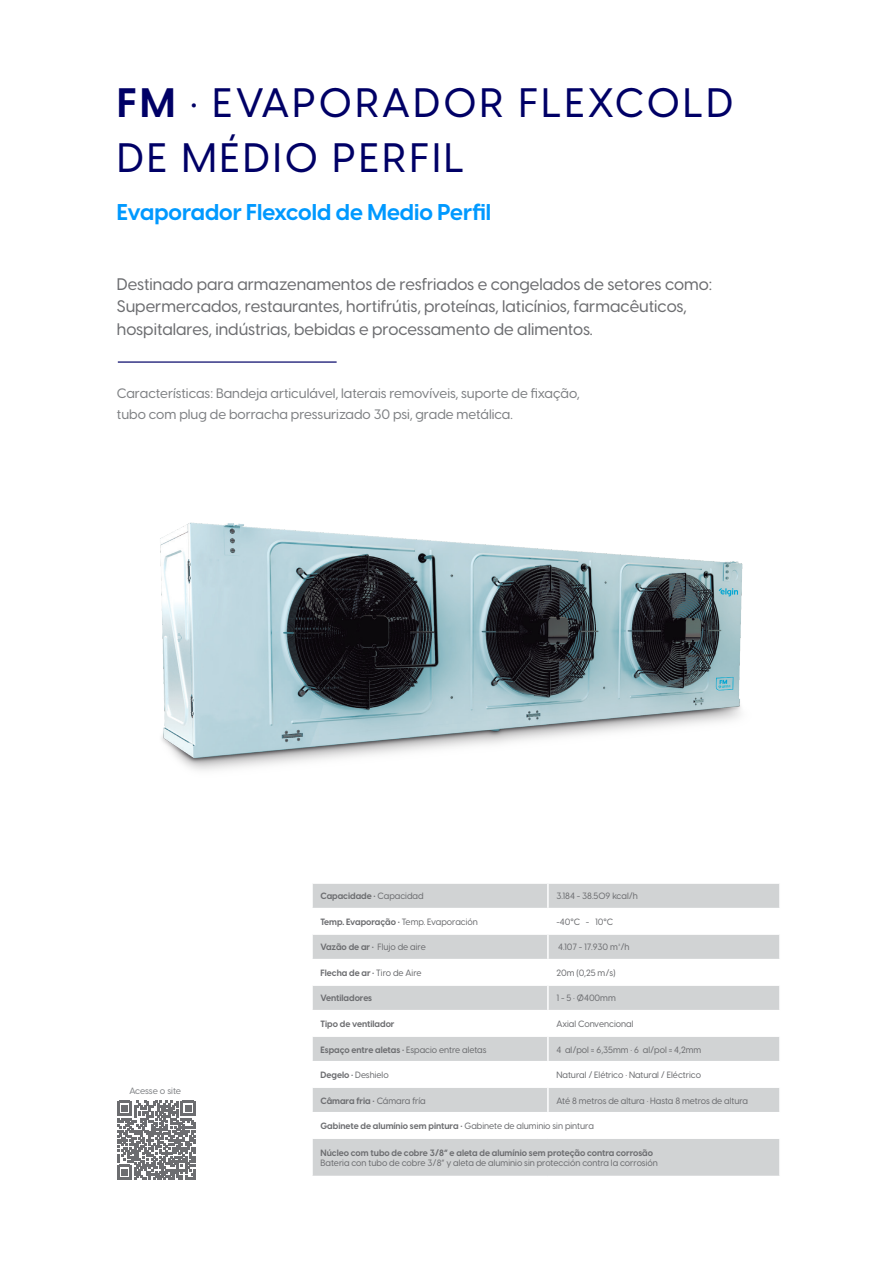
<style>
.page{position:relative;width:893px;height:1263px;background:#fff}
.page>*{position:absolute;margin:0;border:0;box-sizing:border-box;transform-origin:0 0}
.t1{font:500 40.5px/54.9px "Visby CF";letter-spacing:.08em;color:#006}
.t2{font:700 22.5px "Visby CF";color:#09f}
.t3{font:500 16.5px/22.5px "Visby CF";color:#6d6e71}
.t4{font:500 13.5px/21px "Visby CF";color:#808285}
.Legendas_Icones{font:500 9px "Visby CF";color:#6d6e71}
.Legendas_Icones-2{font:700 9px "Visby CF";color:#6d6e71}
.t5{font:500 9px "Visby CF";letter-spacing:-.005em;color:#808285}
.s1{font-weight:700}
.s2{font-weight:500}
</style>
<div class="page">
<img style="left:160px;top:522px;width:583px;height:249px">
<svg style="left:313px;top:884px;width:466px;height:75px"></svg>
<svg style="left:313px;top:986px;width:466px;height:190px;fill:#d1d3d4"></svg>
<hr style="left:547px;top:884px;width:2px;height:24px;background:#fff">
<hr style="left:311px;top:908px;width:237px;height:1px;background:#fff">
<hr style="left:548px;top:908px;width:233px;height:1px;background:#fff">
<hr style="left:547px;top:909px;width:2px;height:24px;background:#fff">
<hr style="left:311px;top:933px;width:237px;height:2px;background:#fff">
<hr style="left:548px;top:933px;width:233px;height:2px;background:#fff">
<hr style="left:547px;top:935px;width:2px;height:24px;background:#fff">
<hr style="left:547px;top:986px;width:2px;height:24px;background:#fff">
<hr style="left:311px;top:1010px;width:237px;height:1px;background:#fff">
<hr style="left:548px;top:1010px;width:233px;height:1px;background:#fff">
<hr style="left:547px;top:1011px;width:2px;height:24px;background:#fff">
<hr style="left:311px;top:1035px;width:237px;height:2px;background:#fff">
<hr style="left:548px;top:1035px;width:233px;height:2px;background:#fff">
<hr style="left:547px;top:1037px;width:2px;height:24px;background:#fff">
<hr style="left:311px;top:1061px;width:237px;height:1px;background:#fff">
<hr style="left:548px;top:1061px;width:233px;height:1px;background:#fff">
<hr style="left:547px;top:1062px;width:2px;height:24px;background:#fff">
<hr style="left:311px;top:1086px;width:237px;height:2px;background:#fff">
<hr style="left:548px;top:1086px;width:233px;height:2px;background:#fff">
<hr style="left:547px;top:1088px;width:2px;height:24px;background:#fff">
<hr style="left:311px;top:1112px;width:237px;height:1px;background:#fff">
<hr style="left:548px;top:1112px;width:233px;height:1px;background:#fff">
<hr style="left:311px;top:1137px;width:237px;height:2px;background:#fff">
<hr style="left:548px;top:1137px;width:233px;height:2px;background:#fff">
<hr style="left:118px;top:361px;width:219px;height:2px;background:#006">
<svg style="left:117px;top:1101px;width:79px;height:78px"></svg>
<p class="t1" style="left:117px;top:76px;width:618px"><span class="s1">FM</span> • EVAPORADOR FLEXCOLD<br>DE MÉDIO PERFIL</p>
<p class="t2" style="left:117px;top:198px;width:376px">Evaporador Flexcold de Medio Perfil</p>
<p class="t3" style="left:117px;top:272px;width:597px">Destinado para armazenamentos de resfriados e congelados de setores como:<br>Supermercados, restaurantes, hortifrútis, proteínas, laticínios, farmacêuticos, hospitalares, indústrias, bebidas e processamento de alimentos.</p>
<p class="t4" style="left:117px;top:382px;width:464px">Características: Bandeja articulável, laterais removíveis, suporte de fixação, tubo com plug de borracha pressurizado 30 psi, grade metálica.</p>
<p class="t5" style="left:129px;top:1085px;width:53px">Acesse o site</p>
<p class="Legendas_Icones-2" style="left:320px;top:890px;width:105px">Capacidade • <span class="s2">Capacidad</span></p>
<p class="Legendas_Icones" style="left:556px;top:891px;width:83px">3.184 - 38.509 kcal/h</p>
<p class="Legendas_Icones-2" style="left:320px;top:916px;width:159px">Temp. Evaporação • <span class="s2">Temp. Evaporación</span></p>
<p class="Legendas_Icones" style="left:556px;top:916px;width:58px">-40°C - 10°C</p>
<p class="Legendas_Icones" style="left:320px;top:942px;width:107px"><span class="s1">Vazão de ar •</span> Flujo de aire</p>
<p class="Legendas_Icones" style="left:558px;top:942px;width:73px">4.107 - 17.930 m³/h</p>
<p class="Legendas_Icones-2" style="left:320px;top:967px;width:103px">Flecha de ar • <span class="s2">Tiro de Aire</span></p>
<p class="Legendas_Icones" style="left:556px;top:967px;width:61px">20m (0,25 m/s)</p>
<p class="Legendas_Icones-2" style="left:320px;top:992px;width:53px">Ventiladores</p>
<p class="Legendas_Icones" style="left:556px;top:993px;width:61px">1 - 5 • Ø400mm</p>
<p class="Legendas_Icones-2" style="left:320px;top:1018px;width:75px">Tipo de ventilador</p>
<p class="Legendas_Icones" style="left:556px;top:1018px;width:79px">Axial Convencional</p>
<p class="Legendas_Icones-2" style="left:320px;top:1043px;width:167px">Espaço entre aletas • <span class="s2">Espacio entre aletas</span></p>
<p class="Legendas_Icones" style="left:556px;top:1044px;width:146px">4 al/pol = 6,35mm • 6 al/pol = 4,2mm</p>
<p class="Legendas_Icones" style="left:320px;top:1069px;width:70px"><span class="s1">Degelo •</span> Deshielo</p>
<p class="Legendas_Icones" style="left:556px;top:1069px;width:146px">Natural / Elétrico • Natural / Eléctrico</p>
<p class="Legendas_Icones-2" style="left:320px;top:1094px;width:107px">Câmara fria • <span class="s2">Cámara fría</span></p>
<p class="Legendas_Icones" style="left:556px;top:1095px;width:193px">Até 8 metros de altura • Hasta 8 metros de altura</p>
<p class="Legendas_Icones-2" style="left:320px;top:1120px;width:275px">Gabinete de alumínio sem pintura • <span class="s2">Gabinete de aluminio sin pintura</span></p>
<p class="Legendas_Icones-2" style="left:320px;top:1146px;width:334px">Núcleo com tubo de cobre 3/8” e aleta de alumínio sem proteção contra corrosão</p>
<p class="Legendas_Icones" style="left:320px;top:1157px;width:339px">Bateria con tubo de cobre 3/8” y aleta de aluminio sin protección contra la corrosión</p>
</div>
